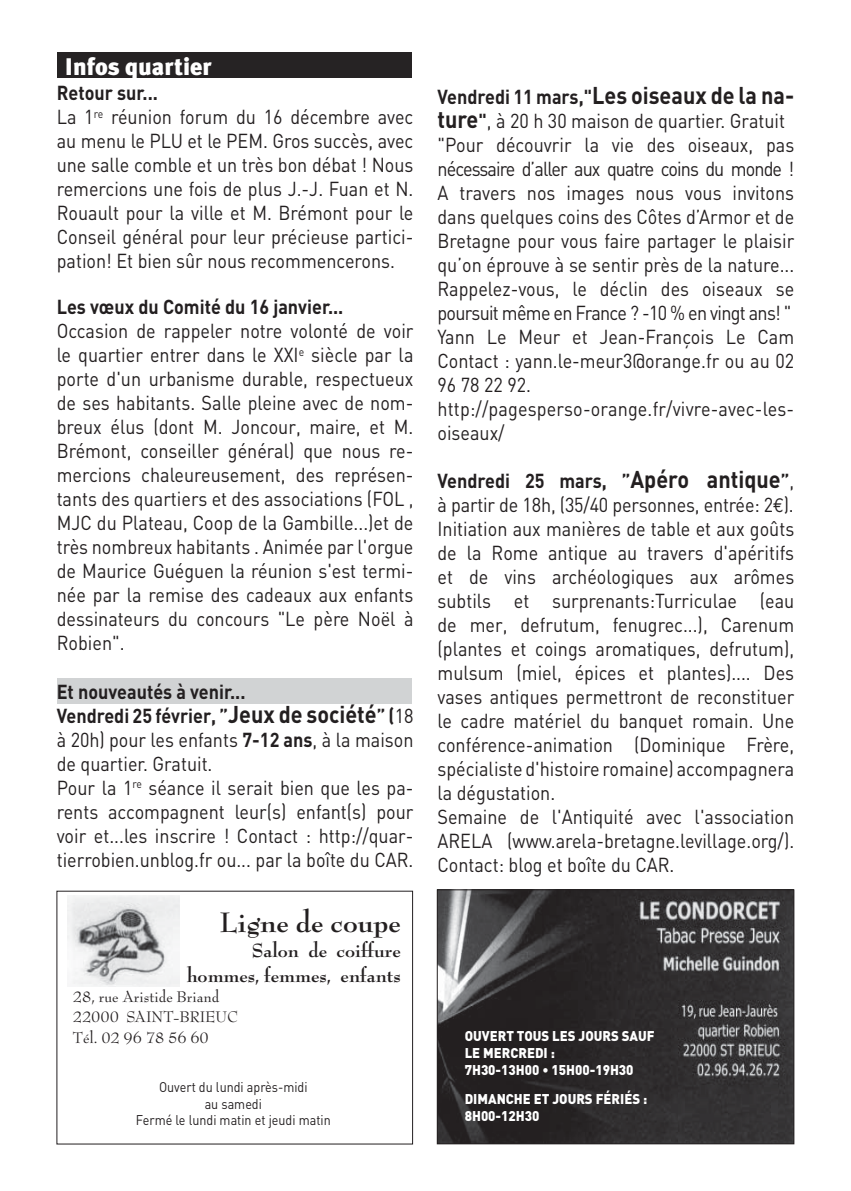
<style>
.page{position:relative;width:851px;height:1191px;background:#fff}
.page>*{position:absolute;margin:0;border:0;box-sizing:border-box;transform-origin:0 0}
.t1{font:700 30.6px "Bernhard Modern";color:#231f20}
.t2{font:700 24px "DIN";color:#231f20;scale:.9 1}
.t3{font:900 24px "Meta Plus";color:#fff}
.t4{font:700 20.8px/25px "Bernhard Modern";color:#231f20;text-align:right}
.t5{font:20px/24px "DIN";color:#231f20;scale:.9 1}
.t6{font:700 20px "DIN";color:#231f20;scale:.9 1}
.t7{font:16.8px/20px "Bernhard Modern";color:#231f20}
.t8{font:900 14px/16.8px "DIN";color:#fff;scale:.94 1}
.t9{font:14px/16.8px "DIN";color:#231f20;text-align:center;scale:.9 1}
.s1{font-weight:700}
.s2{font-weight:700;font-size:24px}
.s3{font-size:20px}
.s4{font-family:"Euro Mono"}
</style>
<div class="page">
<div style="left:57px;top:52px;width:354px;height:26px;background:#262324"></div>
<div style="left:57px;top:677px;width:354px;height:26px;background:#d1d3d4"></div>
<img style="left:439px;top:891px;width:353px;height:251px">
<div style="left:437px;top:889px;width:357px;height:255px;border:1px solid #231f20"></div>
<img style="left:67px;top:895px;width:112px;height:92px">
<p class="t3" style="left:65px;top:56px;width:148px">Infos quartier</p>
<p class="t5" style="left:57px;top:83px;width:398px"><span class="s1">Retour sur...<br></span>La 1<sup>re</sup> réunion forum du 16 décembre avec au menu le PLU et le PEM. Gros succès, avec une salle comble et un très bon débat ! Nous remercions une fois de plus J.-J. Fuan et N.<br>Rouault pour la ville et M. Brémont pour le Conseil général pour leur précieuse partici&shy;pation! Et bien sûr nous recommencerons.</p>
<p class="t6" style="left:57px;top:300px;width:320px">Les vœux du Comité du 16 janvier...</p>
<p class="t5" style="left:57px;top:321px;width:398px;text-align:justify">Occasion de rappeler notre volonté de voir le quartier entrer dans le XXI<sup>e</sup> siècle par la porte d'un urbanisme durable, respectueux de ses habitants. Salle pleine avec de nom&shy;breux élus (dont M. Joncour, maire, et M.<br>Brémont, conseiller général) que nous re&shy;mercions chaleureusement, des représen&shy;tants des quartiers et des associations (FOL , MJC du Plateau, Coop de la Gambille...)et de très nombreux habitants . Animée par l'orgue de Maurice Guéguen la réunion s'est termi&shy;née par la remise des cadeaux aux enfants dessinateurs du concours "Le père Noël à Robien".</p>
<p class="t5" style="left:57px;top:681px;width:398px"><span class="s1">Et nouveautés à venir...<br>Vendredi 25 février, ”</span><span class="s2">Jeux de société</span><span class="s1">” (</span>18 à 20h) pour les enfants <span class="s1">7-12 ans</span>, à la maison de quartier. Gratuit.<br>Pour la 1<sup>re</sup> séance il serait bien que les pa&shy;rents accompagnent leur(s) enfant(s) pour voir et...les inscrire ! Contact : http://quar&shy;tierrobien.unblog.fr ou... par la boîte du CAR.</p>
<h1 class="t1" style="left:220px;top:908px;width:182px">Ligne de coupe</h1>
<p class="t4" style="left:187px;top:938px;width:215px">Salon de coiffure hommes, femmes, enfants</p>
<p class="t7" style="left:73px;top:987px;width:167px">28, rue Aristide Briand<br>22000 SAINT-BRIEUC<br>Tél. 02 96 78 56 60</p>
<p class="t9" style="left:136px;top:1080px;width:218px">Ouvert du lundi après-midi<br>au samedi<br>Fermé le lundi matin et jeudi matin</p>
<p class="t2" style="left:437px;top:86px;width:398px"><span class="s3">Vendredi 11 mars,"</span>Les oiseaux de la na-</p>
<p class="t5" style="left:437px;top:111px;width:398px"><span class="s2">ture</span><span class="s1">"</span>, à 20 h 30 maison de quartier. Gratuit "Pour découvrir la vie des oiseaux, pas nécessaire d’aller aux quatre coins du monde !<br>A travers nos images nous vous invitons dans quelques coins des Côtes d’Armor et de Bretagne pour vous faire partager le plaisir qu’on éprouve à se sentir près de la nature...<br>Rappelez-vous, le déclin des oiseaux se poursuit même en France ? -10 % en vingt ans! " Yann Le Meur et Jean-François Le Cam Contact : yann.le-meur3@orange.fr ou au 02<br>96 78 22 92. http://pagesperso-orange.fr/vivre-avec-les&shy;oiseaux/</p>
<p class="t5" style="left:437px;top:471px;width:398px"><span class="s1">Vendredi 25 mars, ”</span><span class="s2">Apéro antique</span><span class="s1">”</span>, à partir de 18h, (35/40 personnes, entrée: 2<span class="s4">€</span>).<br>Initiation aux manières de table et aux goûts de la Rome antique au travers d'apéritifs et de vins archéologiques aux arômes subtils et surprenants:Turriculae (eau de mer, defrutum, fenugrec...), Carenum (plantes et coings aromatiques, defrutum), mulsum (miel, épices et plantes).... Des vases antiques permettront de reconstituer le cadre matériel du banquet romain. Une conférence-animation (Dominique Frère, spécialiste d'histoire romaine) accompagnera la dégustation.<br>Semaine de l'Antiquité avec l'association ARELA (www.arela-bretagne.levillage.org/).<br>Contact: blog et boîte du CAR.</p>
<p class="t8" style="left:464px;top:1029px;width:203px">OUVERT TOUS LES JOURS SAUF<br>LE MERCREDI :<br>7H30-13H00 • 15H00-19H30</p>
<p class="t8" style="left:464px;top:1091px;width:196px">DIMANCHE ET JOURS FÉRIÉS :<br>8H00-12H30</p>
</div>
